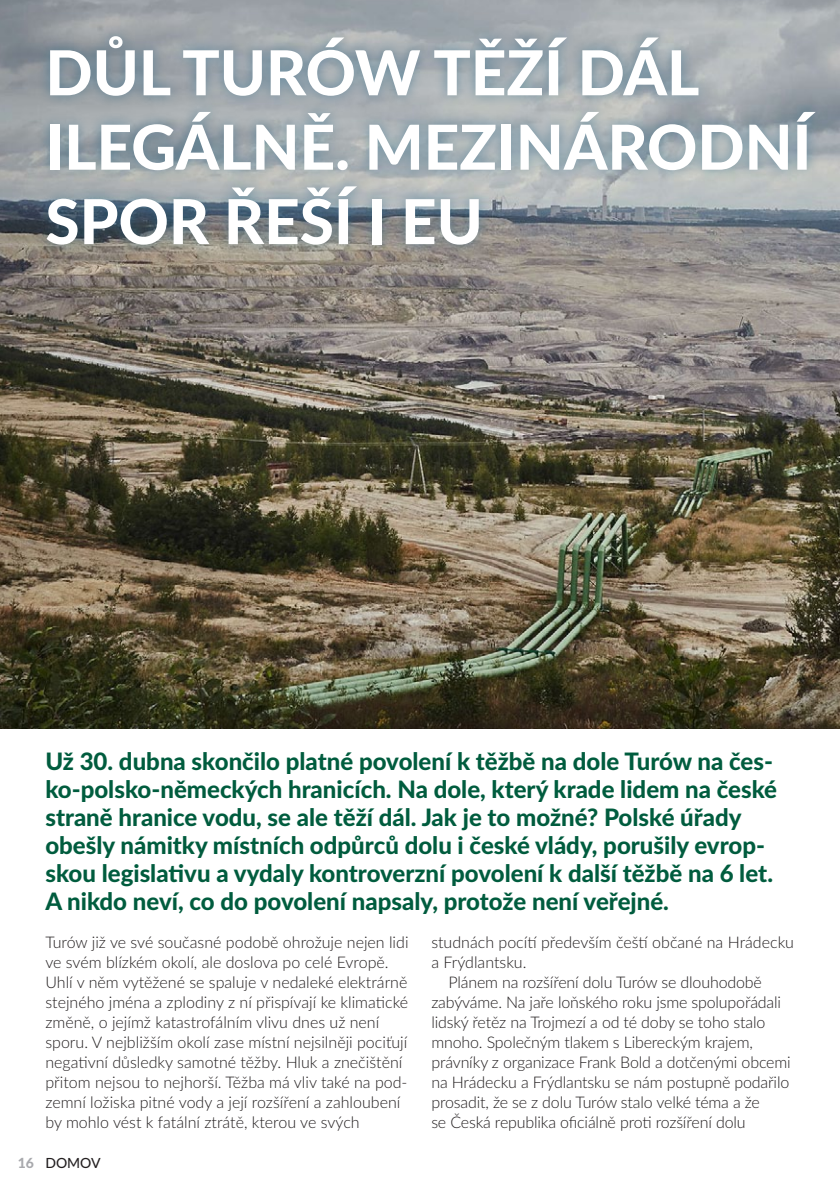
<style>
.page{position:relative;width:840px;height:1191px;background:#fff}
.page>*{position:absolute;margin:0;border:0;box-sizing:border-box;transform-origin:0 0}
.t1{font:800 62px/74.4px "Lato";color:#fff}
.t2{font:800 24px/28px "Lato";color:#005c3e}
.t3{font:300 16px/20px "Lato";color:#231f20}
.t4{font:500 14px "Lato";color:#231f20}
.s1{font-weight:800;color:#a8a9ad}
</style>
<div class="page">
<img style="left:0;top:0;width:839px;height:728px">
<div style="left:35px;top:24px;width:791px;height:233px;background:#1e6385;opacity:.5"></div>
<p class="t1" style="left:45px;top:33px;width:767px">DŮL TURÓW TĚŽÍ DÁL<br>ILEGÁLNĚ. MEZINÁRODNÍ<br>SPOR ŘEŠÍ I EU</p>
<p class="t2" style="left:45px;top:746px;width:732px">Už 30. dubna skončilo platné povolení k těžbě na dole Turów na čes&shy;ko-polsko-německých hranicích. Na dole, který krade lidem na české straně hranice vodu, se ale těží dál. Jak je to možné? Polské úřady obešly námitky místních odpůrců dolu i české vlády, porušily evrop&shy;skou legislativu a vydaly kontroverzní povolení k další těžbě na 6 let.<br>A nikdo neví, co do povolení napsaly, protože není veřejné.</p>
<p class="t3" style="left:45px;top:932px;width:364px">Turów již ve své současné podobě ohrožuje nejen lidi ve svém blízkém okolí, ale doslova po celé Evropě.<br>Uhlí v něm vytěžené se spaluje v nedaleké elektrárně stejného jména a zplodiny z ní přispívají ke klimatické změně, o jejímž katastrofálním vlivu dnes už není sporu. V nejbližším okolí zase místní nejsilněji pociťují negativní důsledky samotné těžby. Hluk a znečištění přitom nejsou to nejhorší. Těžba má vliv také na pod&shy;zemní ložiska pitné vody a její rozšíření a zahloubení by mohlo vést k fatální ztrátě, kterou ve svých</p>
<p class="t3" style="left:431px;top:932px;width:364px">studnách pocítí především čeští občané na Hrádecku a Frýdlantsku.</p>
<p class="t3" style="left:431px;top:972px;width:360px;text-indent:17px">Plánem na rozšíření dolu Turów se dlouhodobě zabýváme. Na jaře loňského roku jsme spolupořádali lidský řetěz na Trojmezí a od té doby se toho stalo mnoho. Společným tlakem s Libereckým krajem, právníky z organizace Frank Bold a dotčenými obcemi na Hrádecku a Frýdlantsku se nám postupně podařilo prosadit, že se z dolu Turów stalo velké téma a že<br>se Česká republika oficiálně proti rozšíření dolu</p>
<p class="t4" style="left:18px;top:1153px;width:84px"><span class="s1">16</span> DOMOV</p>
</div>
